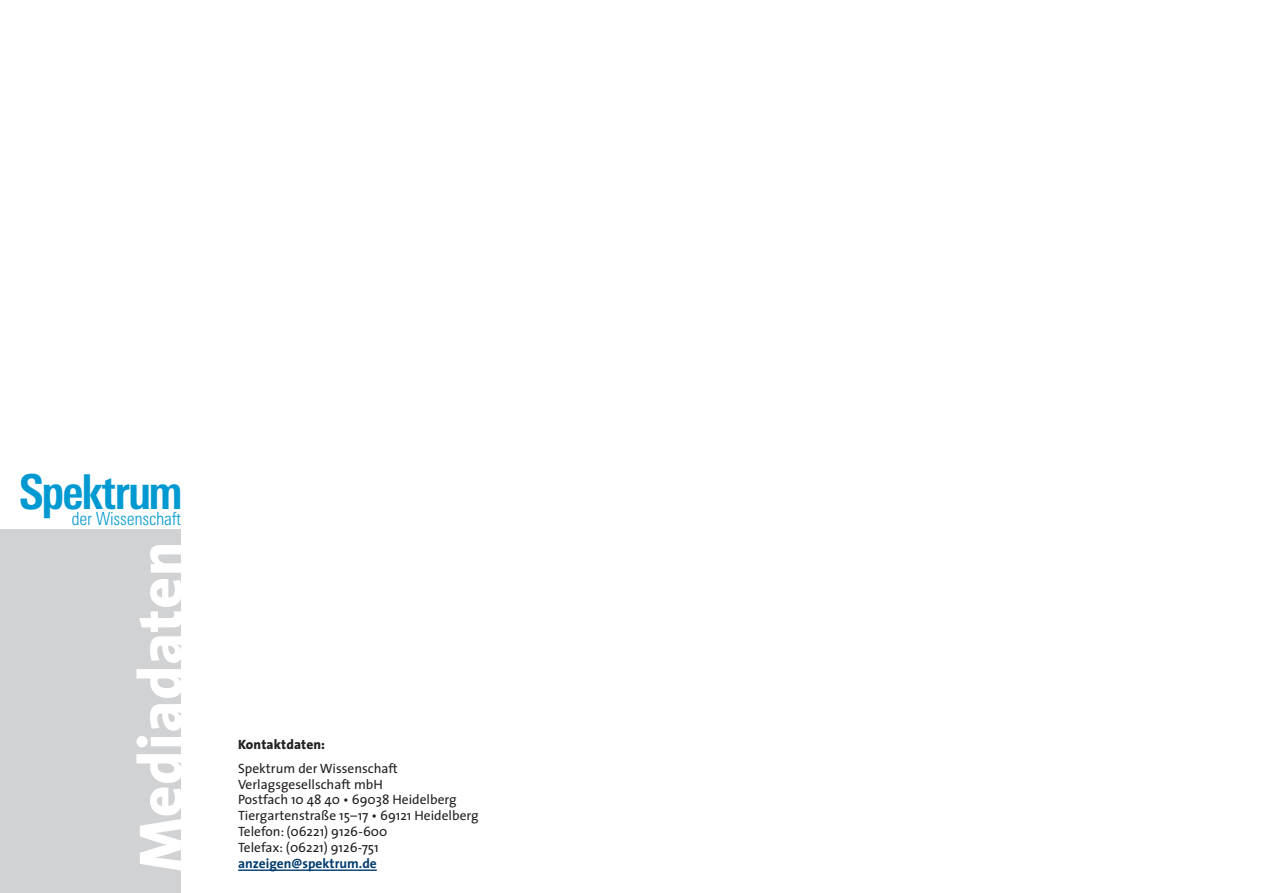
<style>
.page{position:relative;width:1263px;height:893px;background:#fff}
.page>*{position:absolute;margin:0;border:0;box-sizing:border-box;transform-origin:0 0}
.t1{font:800 61.5px "The Sans";letter-spacing:.01em;color:#fff}
.t2{font:700 condensed 48px "Univers Next Pro";letter-spacing:-.04em;color:#0099d1}
.t3{font:300 condensed 18.15px "Univers Next Pro";letter-spacing:-.015em;color:#0099d1}
.t4{font:13.5px/15.8px "The Sans";color:#231f20}
.t5{font:700 13.5px "The Sans";color:#003b6e}
.t6{font:800 13.5px "The Sans";letter-spacing:.01em;color:#231f20}
</style>
<div class="page">
<div style="left:0;top:529px;width:181px;height:364px;background:#d1d2d4"></div>
<hr style="left:238px;top:869px;width:139px;height:2px;background:#003b6e">
<h2 class="t2" style="left:19px;top:463px;width:165px">Spektrum</h2>
<h3 class="t3" style="left:72px;top:508px;width:111px">der Wissenschaft</h3>
<h1 class="t1" style="left:121px;top:872px;width:332px;rotate:-90deg">Mediadaten</h1>
<p class="t6" style="left:238px;top:736px;width:89px">Kontaktdaten:</p>
<p class="t4" style="left:238px;top:761px;width:242px">Spektrum der Wissenschaft<br>Verlagsgesellschaft mbH<br>Postfach 10 48 40 • 69038 Heidelberg<br>Tiergartenstraße 15–17 • 69121 Heidelberg<br>Telefon: (06221) 9126-600<br>Telefax: (06221) 9126-751</p>
<p class="t5" style="left:238px;top:854px;width:140px">anzeigen@spektrum.de</p>
</div>
